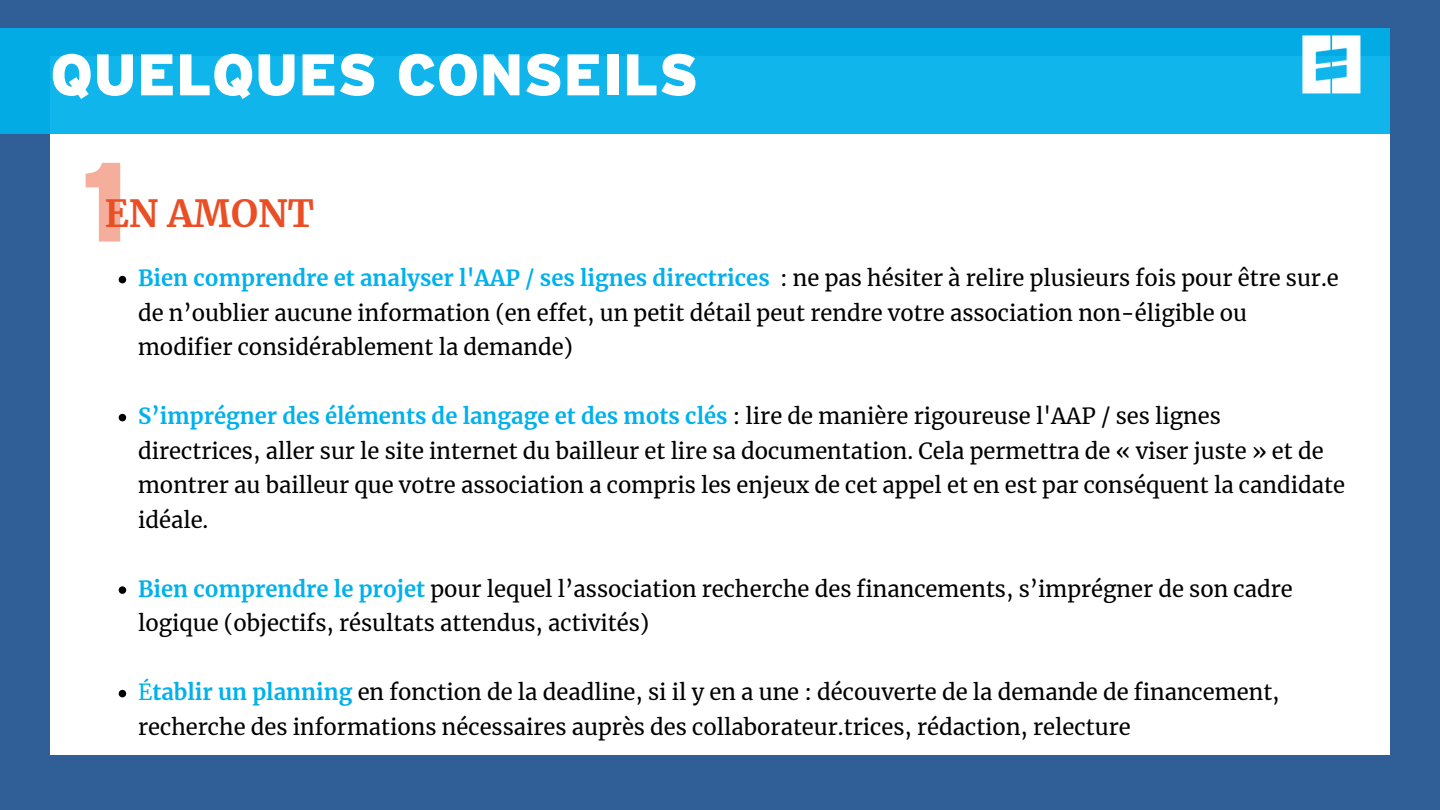
<style>
.page{position:relative;width:1440px;height:810px;background:#305f97}
.page>*{position:absolute;margin:0;border:0;box-sizing:border-box;transform-origin:0 0}
.t1{font:900 112.5px "Interstate";color:#e94e24}
.t2{font:900 58.5px "Interstate";color:#fff}
.t3{font:700 37px "Merriweather";color:#e94e24}
.t4{font:22px/34.5px "Merriweather";color:#000}
.s1{font-weight:700;color:#00b1eb}
.s2{color:#00b1eb}
</style>
<div class="page">
<div style="left:50px;top:56px;width:1340px;height:698px;background:#fff"></div>
<div style="left:0;top:28px;width:1390px;height:106px;background:linear-gradient(to right,#0bb1e9,#0eb4eb)"></div>
<img style="left:1273px;top:28px;width:117px;height:95px">
<svg style="left:119px;top:276px;width:7px;height:7px"></svg>
<svg style="left:119px;top:414px;width:7px;height:7px"></svg>
<svg style="left:119px;top:586px;width:7px;height:8px"></svg>
<svg style="left:119px;top:690px;width:7px;height:7px"></svg>
<h2 class="t2" style="left:50px;top:41px;width:650px">QUELQUES CONSEILS</h2>
<h1 class="t1" style="left:81px;top:138px;width:49px">1</h1>
<h3 class="t3" style="left:105px;top:190px;width:211px">EN AMONT</h3>
<p class="t4" style="left:138px;top:261px;width:1202px"><span class="s1">Bien comprendre et analyser l'AAP / ses lignes directrices</span> : ne pas hésiter à relire plusieurs fois pour être sur.e de n’oublier aucune information (en effet, un petit détail peut rendre votre association non-éligible ou modifier considérablement la demande)</p>
<p class="t4" style="left:138px;top:399px;width:1208px"><span class="s1">S’imprégner des éléments de langage et des mots clés</span> : lire de manière rigoureuse l'AAP / ses lignes directrices, aller sur le site internet du bailleur et lire sa documentation. Cela permettra de « viser juste » et de montrer au bailleur que votre association a compris les enjeux de cet appel et en est par conséquent la candidate idéale.</p>
<p class="t4" style="left:138px;top:572px;width:1156px"><span class="s1">Bien comprendre le projet</span> pour lequel l’association recherche des financements, s’imprégner de son cadre logique (objectifs, résultats attendus, activités)</p>
<p class="t4" style="left:138px;top:675px;width:1143px"><span class="s2">É</span><span class="s1">tablir un planning</span> en fonction de la deadline, si il y en a une : découverte de la demande de financement, recherche des informations nécessaires auprès des collaborateur.trices, rédaction, relecture</p>
</div>
